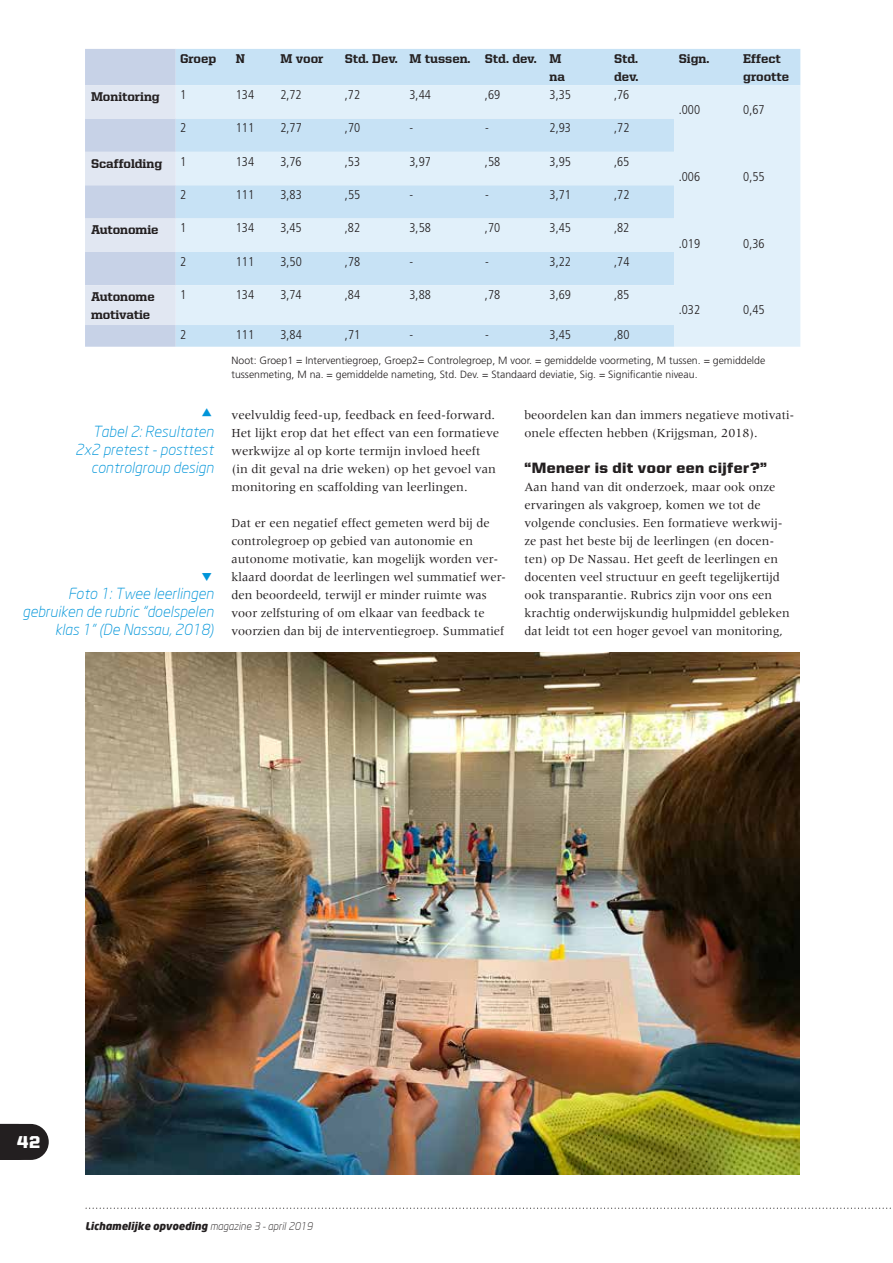
<style>
.page{position:relative;width:893px;height:1263px;background:#fff}
.page>*{position:absolute;margin:0;border:0;box-sizing:border-box;transform-origin:0 0}
.t1{font:900 17.25px "United Sans Reg";color:#fff}
.t2{font:italic 300 15px/18px "Neo Sans";color:#0095d9;text-align:right}
.t3{font:900 15px "United Sans Reg";letter-spacing:.025em;color:#231f20}
.t4{font:12.75px/18px "Meridien LT Std";color:#231f20}
.t5{font:300 condensed 12.75px "Frutiger LT Std";color:#231f20}
.t6{font:800 12.75px/18px "United Serif Reg";color:#231f20}
.t7{font:300 10.5px/13.5px "Frutiger LT Std";color:#231f20}
.t8{font:italic 900 10.5px "Neo Sans";color:#231f20}
.s1{font-weight:300}
</style>
<div class="page">
<div style="left:176px;top:49px;width:624px;height:36px;background:#c7e2f5"></div>
<svg style="left:85px;top:49px;width:91px;height:298px;background:#d3dcec"></svg>
<svg style="left:176px;top:85px;width:624px;height:262px;background:#d7eaf8"></svg>
<img style="left:85px;top:653px;width:714px;height:522px">
<svg style="left:0;top:1124px;width:49px;height:36px;background:#353132"></svg>
<svg style="left:85px;top:1207px;width:806px;height:2px"></svg>
<p class="t6" style="left:180px;top:49px;width:38px">Groep</p>
<p class="t6" style="left:236px;top:49px;width:11px">N</p>
<p class="t6" style="left:280px;top:49px;width:45px">M voor</p>
<p class="t6" style="left:345px;top:49px;width:222px;text-align:right">Std. Dev. M tussen. Std. dev. M na</p>
<p class="t6" style="left:614px;top:49px;width:26px">Std. dev.</p>
<p class="t6" style="left:679px;top:49px;width:32px">Sign.</p>
<p class="t6" style="left:743px;top:49px;width:47px">Effect grootte</p>
<p class="t6" style="left:91px;top:87px;width:70px">Monitoring</p>
<p class="t5" style="left:180px;top:87px;width:8px">1</p>
<p class="t5" style="left:236px;top:87px;width:20px">134</p>
<p class="t5" style="left:280px;top:87px;width:23px">2,72</p>
<p class="t5" style="left:345px;top:87px;width:17px">,72</p>
<p class="t5" style="left:409px;top:87px;width:23px">3,44</p>
<p class="t5" style="left:485px;top:87px;width:17px">,69</p>
<p class="t5" style="left:550px;top:87px;width:23px">3,35</p>
<p class="t5" style="left:614px;top:87px;width:17px">,76</p>
<p class="t5" style="left:180px;top:121px;width:8px">2</p>
<p class="t5" style="left:236px;top:121px;width:20px">111</p>
<p class="t5" style="left:280px;top:121px;width:23px">2,77</p>
<p class="t5" style="left:345px;top:121px;width:17px">,70</p>
<p class="t5" style="left:410px;top:121px;width:5px">-</p>
<p class="t5" style="left:485px;top:121px;width:5px">-</p>
<p class="t5" style="left:550px;top:121px;width:23px">2,93</p>
<p class="t5" style="left:614px;top:121px;width:17px">,72</p>
<p class="t6" style="left:91px;top:154px;width:73px">Scaffolding</p>
<p class="t5" style="left:180px;top:154px;width:8px">1</p>
<p class="t5" style="left:236px;top:154px;width:20px">134</p>
<p class="t5" style="left:280px;top:154px;width:23px">3,76</p>
<p class="t5" style="left:345px;top:154px;width:17px">,53</p>
<p class="t5" style="left:409px;top:154px;width:23px">3,97</p>
<p class="t5" style="left:485px;top:154px;width:17px">,58</p>
<p class="t5" style="left:550px;top:154px;width:23px">3,95</p>
<p class="t5" style="left:614px;top:154px;width:17px">,65</p>
<p class="t5" style="left:180px;top:187px;width:8px">2</p>
<p class="t5" style="left:236px;top:187px;width:20px">111</p>
<p class="t5" style="left:280px;top:187px;width:23px">3,83</p>
<p class="t5" style="left:345px;top:187px;width:17px">,55</p>
<p class="t5" style="left:410px;top:187px;width:5px">-</p>
<p class="t5" style="left:485px;top:187px;width:5px">-</p>
<p class="t5" style="left:550px;top:187px;width:23px">3,71</p>
<p class="t5" style="left:614px;top:187px;width:17px">,72</p>
<p class="t6" style="left:91px;top:221px;width:69px">Autonomie</p>
<p class="t5" style="left:180px;top:221px;width:8px">1</p>
<p class="t5" style="left:236px;top:221px;width:20px">134</p>
<p class="t5" style="left:280px;top:221px;width:23px">3,45</p>
<p class="t5" style="left:345px;top:221px;width:17px">,82</p>
<p class="t5" style="left:409px;top:221px;width:23px">3,58</p>
<p class="t5" style="left:485px;top:221px;width:17px">,70</p>
<p class="t5" style="left:550px;top:221px;width:23px">3,45</p>
<p class="t5" style="left:614px;top:221px;width:17px">,82</p>
<p class="t5" style="left:180px;top:254px;width:8px">2</p>
<p class="t5" style="left:236px;top:254px;width:20px">111</p>
<p class="t5" style="left:280px;top:254px;width:23px">3,50</p>
<p class="t5" style="left:345px;top:254px;width:17px">,78</p>
<p class="t5" style="left:410px;top:254px;width:5px">-</p>
<p class="t5" style="left:485px;top:254px;width:5px">-</p>
<p class="t5" style="left:550px;top:254px;width:23px">3,22</p>
<p class="t5" style="left:614px;top:254px;width:17px">,74</p>
<p class="t6" style="left:91px;top:287px;width:65px">Autonome motivatie</p>
<p class="t5" style="left:180px;top:287px;width:8px">1</p>
<p class="t5" style="left:236px;top:287px;width:20px">134</p>
<p class="t5" style="left:280px;top:287px;width:23px">3,74</p>
<p class="t5" style="left:345px;top:287px;width:17px">,84</p>
<p class="t5" style="left:409px;top:287px;width:23px">3,88</p>
<p class="t5" style="left:485px;top:287px;width:17px">,78</p>
<p class="t5" style="left:550px;top:287px;width:23px">3,69</p>
<p class="t5" style="left:614px;top:287px;width:17px">,85</p>
<p class="t5" style="left:180px;top:327px;width:8px">2</p>
<p class="t5" style="left:236px;top:327px;width:20px">111</p>
<p class="t5" style="left:280px;top:327px;width:23px">3,84</p>
<p class="t5" style="left:345px;top:327px;width:17px">,71</p>
<p class="t5" style="left:410px;top:327px;width:5px">-</p>
<p class="t5" style="left:485px;top:327px;width:5px">-</p>
<p class="t5" style="left:550px;top:327px;width:23px">3,45</p>
<p class="t5" style="left:614px;top:327px;width:17px">,80</p>
<p class="t5" style="left:679px;top:103px;width:23px">.000</p>
<p class="t5" style="left:743px;top:103px;width:23px">0,67</p>
<p class="t5" style="left:679px;top:169px;width:23px">.006</p>
<p class="t5" style="left:743px;top:169px;width:23px">0,55</p>
<p class="t5" style="left:679px;top:236px;width:23px">.019</p>
<p class="t5" style="left:743px;top:236px;width:23px">0,36</p>
<p class="t5" style="left:679px;top:303px;width:23px">.032</p>
<p class="t5" style="left:743px;top:303px;width:23px">0,45</p>
<p class="t2" style="left:75px;top:422px;width:140px">Tabel 2: Resultaten<br>2x2 pretest - posttest controlgroup design</p>
<p class="t2" style="left:23px;top:584px;width:192px">Foto 1: Twee leerlingen gebruiken de rubric “doelspelen klas 1” (De Nassau, 2018)</p>
<p class="t7" style="left:232px;top:354px;width:535px">Noot: Groep1 = Interventiegroep, Groep2= Controlegroep, M voor. = gemiddelde voormeting, M tussen. = gemiddelde tussenmeting, M na. = gemiddelde nameting, Std. Dev. = Standaard deviatie, Sig. = Significantie niveau.</p>
<p class="t4" style="left:232px;top:405px;width:269px">veelvuldig feed-up, feedback en feed-forward.<br>Het lijkt erop dat het effect van een formatieve werkwijze al op korte termijn invloed heeft (in dit geval na drie weken) op het gevoel van monitoring en scaffolding van leerlingen.</p>
<p class="t4" style="left:232px;top:513px;width:276px">Dat er een negatief effect gemeten werd bij de controlegroep op gebied van autonomie en autonome motivatie, kan mogelijk worden ver&shy;klaard doordat de leerlingen wel summatief wer&shy;den beoordeeld, terwijl er minder ruimte was voor zelfsturing of om elkaar van feedback te voorzien dan bij de interventiegroep. Summatief</p>
<p class="t4" style="left:524px;top:405px;width:271px">beoordelen kan dan immers negatieve motivati&shy;onele effecten hebben (Krijgsman, 2018).</p>
<p class="t3" style="left:524px;top:459px;width:244px">“Meneer is dit voor een cijfer?”</p>
<p class="t4" style="left:524px;top:477px;width:267px">Aan hand van dit onderzoek, maar ook onze ervaringen als vakgroep, komen we tot de volgende conclusies. Een formatieve werkwij&shy;ze past het beste bij de leerlingen (en docen&shy;ten) op De Nassau. Het geeft de leerlingen en docenten veel structuur en geeft tegelijkertijd ook transparantie. Rubrics zijn voor ons een krachtig onderwijskundig hulpmiddel gebleken dat leidt tot een hoger gevoel van monitoring,</p>
<h1 class="t1" style="left:17px;top:1133px;width:24px">42</h1>
<p class="t8" style="left:85px;top:1219px;width:229px">Lichamelijke opvoeding <span class="s1">magazine 3 - april 2019</span></p>
</div>
